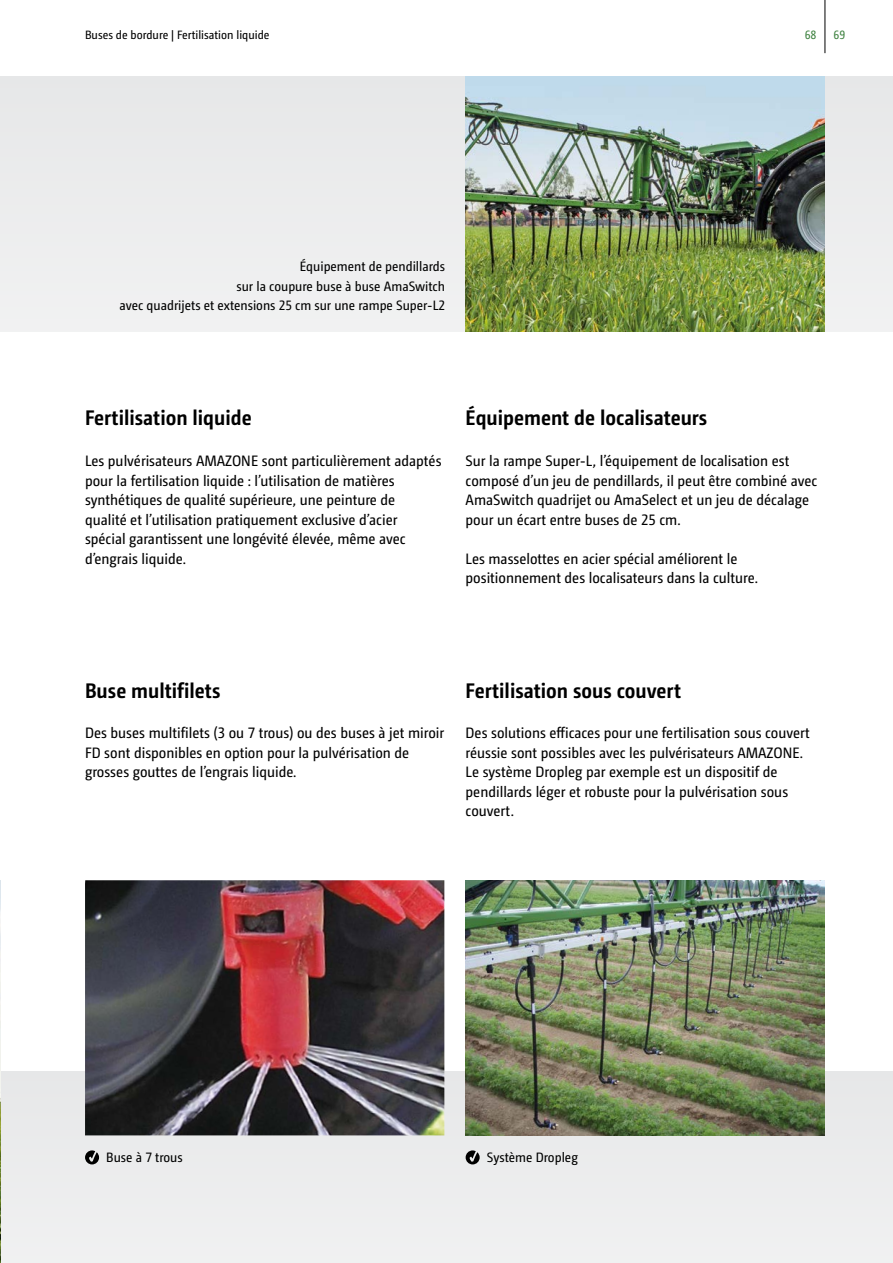
<style>
.page{position:relative;width:893px;height:1263px;background:#fff}
.page>*{position:absolute;margin:0;border:0;box-sizing:border-box;transform-origin:0 0}
.t1{font:700 21px "Camingo Dos Pro S Cd";color:#000}
.t2{font:15px/19.5px "Camingo Dos Pro S Cd";color:#000}
.t3{font:13.5px/19.5px "Camingo Dos Pro S Cd";color:#000;text-align:right}
.t4{font:12px "Camingo Dos Pro S Cd";color:#000}
.t5{font:12px "Camingo Dos Pro S Cd";color:#3d813f}
</style>
<div class="page">
<div style="left:0;top:77px;width:893px;height:255px;background:#ececed"></div>
<div style="left:0;top:1071px;width:893px;height:192px;background:#ededee"></div>
<img style="left:0;top:880px;width:1px;height:383px">
<img style="left:85px;top:880px;width:359px;height:255px">
<img style="left:466px;top:880px;width:359px;height:255px">
<img style="left:466px;top:77px;width:359px;height:255px">
<hr style="left:825px;top:0;width:1px;height:53px;background:#000">
<svg style="left:85px;top:1150px;width:14px;height:14px"></svg>
<svg style="left:466px;top:1150px;width:14px;height:14px"></svg>
<p class="t4" style="left:85px;top:28px;width:186px">Buses de bordure | Fertilisation liquide</p>
<p class="t5" style="left:805px;top:28px;width:13px">68</p>
<p class="t5" style="left:833px;top:28px;width:13px">69</p>
<p class="t3" style="left:120px;top:257px;width:327px">Équipement de pendillards<br>sur la coupure buse à buse AmaSwitch<br>avec quadrijets et extensions 25 cm sur une rampe Super-L2</p>
<h1 class="t1" style="left:85px;top:405px;width:168px">Fertilisation liquide</h1>
<p class="t2" style="left:85px;top:451px;width:358px">Les pulvérisateurs AMAZONE sont particulièrement adaptés pour la fertilisation liquide : l’utilisation de matières synthétiques de qualité supérieure, une peinture de<br>qualité et l’utilisation pratiquement exclusive d’acier spécial garantissent une longévité élevée, même avec d’engrais liquide.</p>
<h1 class="t1" style="left:466px;top:405px;width:243px">Équipement de localisateurs</h1>
<p class="t2" style="left:466px;top:451px;width:353px">Sur la rampe Super-L, l’équipement de localisation est composé d’un jeu de pendillards, il peut être combiné avec AmaSwitch quadrijet ou AmaSelect et un jeu de décalage pour un écart entre buses de 25 cm.</p>
<p class="t2" style="left:466px;top:549px;width:294px">Les masselottes en acier spécial améliorent le positionnement des localisateurs dans la culture.</p>
<h1 class="t1" style="left:85px;top:678px;width:137px">Buse multifilets</h1>
<h1 class="t1" style="left:466px;top:678px;width:217px">Fertilisation sous couvert</h1>
<p class="t2" style="left:85px;top:723px;width:361px">Des buses multifilets (3 ou 7 trous) ou des buses à jet miroir<br>FD sont disponibles en option pour la pulvérisation de grosses gouttes de l’engrais liquide.</p>
<p class="t2" style="left:466px;top:723px;width:346px">Des solutions efficaces pour une fertilisation sous couvert réussie sont possibles avec les pulvérisateurs AMAZONE.<br>Le système Dropleg par exemple est un dispositif de pendillards léger et robuste pour la pulvérisation sous couvert.</p>
<p class="t3" style="left:106px;top:1148px;width:78px">Buse à 7 trous</p>
<p class="t3" style="left:487px;top:1148px;width:93px">Système Dropleg</p>
</div>
